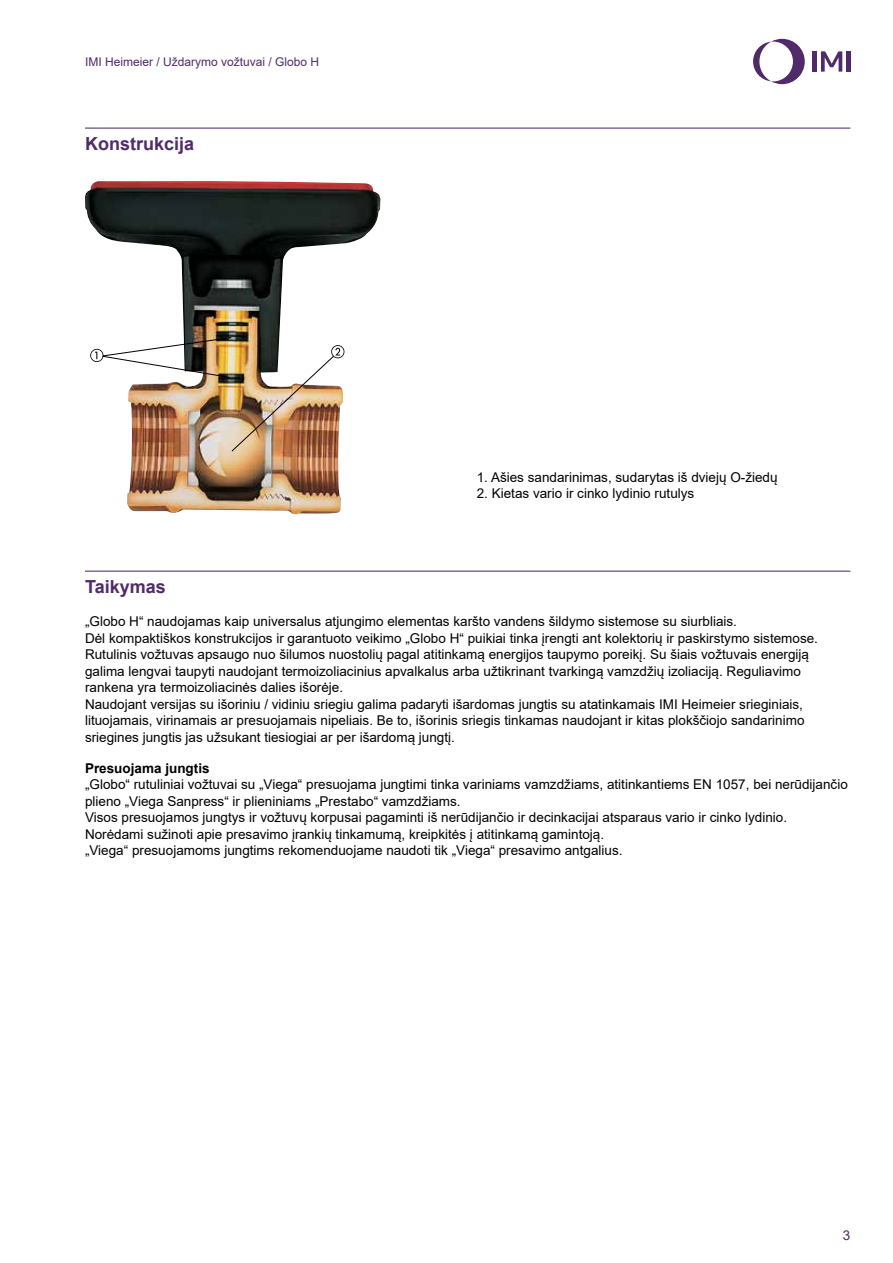
<style>
.page{position:relative;width:893px;height:1263px;background:#fff}
.page>*{position:absolute;margin:0;border:0;box-sizing:border-box;transform-origin:0 0}
.t1{font:700 18px "Arial";color:#512a6a}
.t2{font:13.5px/16.5px "Arial";color:#000}
.t3{font:700 13.5px "Arial";color:#000}
.t4{font:13.5px "Arial";color:#512a6a}
.t5{font:12px "Arial";color:#512a6a}
</style>
<div class="page">
<svg style="left:753px;top:39px;width:52px;height:45px"></svg>
<hr style="left:813px;top:51px;width:4px;height:21px;background:#512a6a">
<hr style="left:846px;top:51px;width:4px;height:21px;background:#512a6a">
<svg style="left:821px;top:51px;width:21px;height:21px"></svg>
<hr style="left:85px;top:128px;width:765px;height:1px;background:#512a6a">
<hr style="left:85px;top:571px;width:765px;height:1px;background:#512a6a">
<img style="left:85px;top:181px;width:296px;height:333px">
<img style="left:90px;top:337px;width:254px;height:115px">
<p class="t5" style="left:85px;top:54px;width:236px">IMI Heimeier / Uždarymo vožtuvai / Globo H</p>
<h1 class="t1" style="left:85px;top:131px;width:111px">Konstrukcija</h1>
<p class="t2" style="left:477px;top:469px;width:302px">1. Ašies sandarinimas, sudarytas iš dviejų O-žiedų</p>
<p class="t2" style="left:477px;top:485px;width:219px">2. Kietas vario ir cinko lydinio rutulys</p>
<h1 class="t1" style="left:85px;top:574px;width:82px">Taikymas</h1>
<p class="t2" style="left:85px;top:613px;width:734px">„Globo H“ naudojamas kaip universalus atjungimo elementas karšto vandens šildymo sistemose su siurbliais.<br>Dėl kompaktiškos konstrukcijos ir garantuoto veikimo „Globo H“ puikiai tinka įrengti ant kolektorių ir paskirstymo sistemose.<br>Rutulinis vožtuvas apsaugo nuo šilumos nuostolių pagal atitinkamą energijos taupymo poreikį. Su šiais vožtuvais energiją galima lengvai taupyti naudojant termoizoliacinius apvalkalus arba užtikrinant tvarkingą vamzdžių izoliaciją. Reguliavimo rankena yra termoizoliacinės dalies išorėje.<br>Naudojant versijas su išoriniu / vidiniu sriegiu galima padaryti išardomas jungtis su atatinkamais IMI Heimeier srieginiais, lituojamais, virinamais ar presuojamais nipeliais. Be to, išorinis sriegis tinkamas naudojant ir kitas plokščiojo sandarinimo sriegines jungtis jas užsukant tiesiogiai ar per išardomą jungtį.</p>
<p class="t3" style="left:85px;top:758px;width:126px">Presuojama jungtis</p>
<p class="t2" style="left:85px;top:776px;width:764px">„Globo“ rutuliniai vožtuvai su „Viega“ presuojama jungtimi tinka variniams vamzdžiams, atitinkantiems EN 1057, bei nerūdijančio plieno „Viega Sanpress“ ir plieniniams „Prestabo“ vamzdžiams.<br>Visos presuojamos jungtys ir vožtuvų korpusai pagaminti iš nerūdijančio ir decinkacijai atsparaus vario ir cinko lydinio.<br>Norėdami sužinoti apie presavimo įrankių tinkamumą, kreipkitės į atitinkamą gamintoją.<br>„Viega“ presuojamoms jungtims rekomenduojame naudoti tik „Viega“ presavimo antgalius.</p>
<p class="t4" style="left:843px;top:1225px;width:9px">3</p>
</div>
